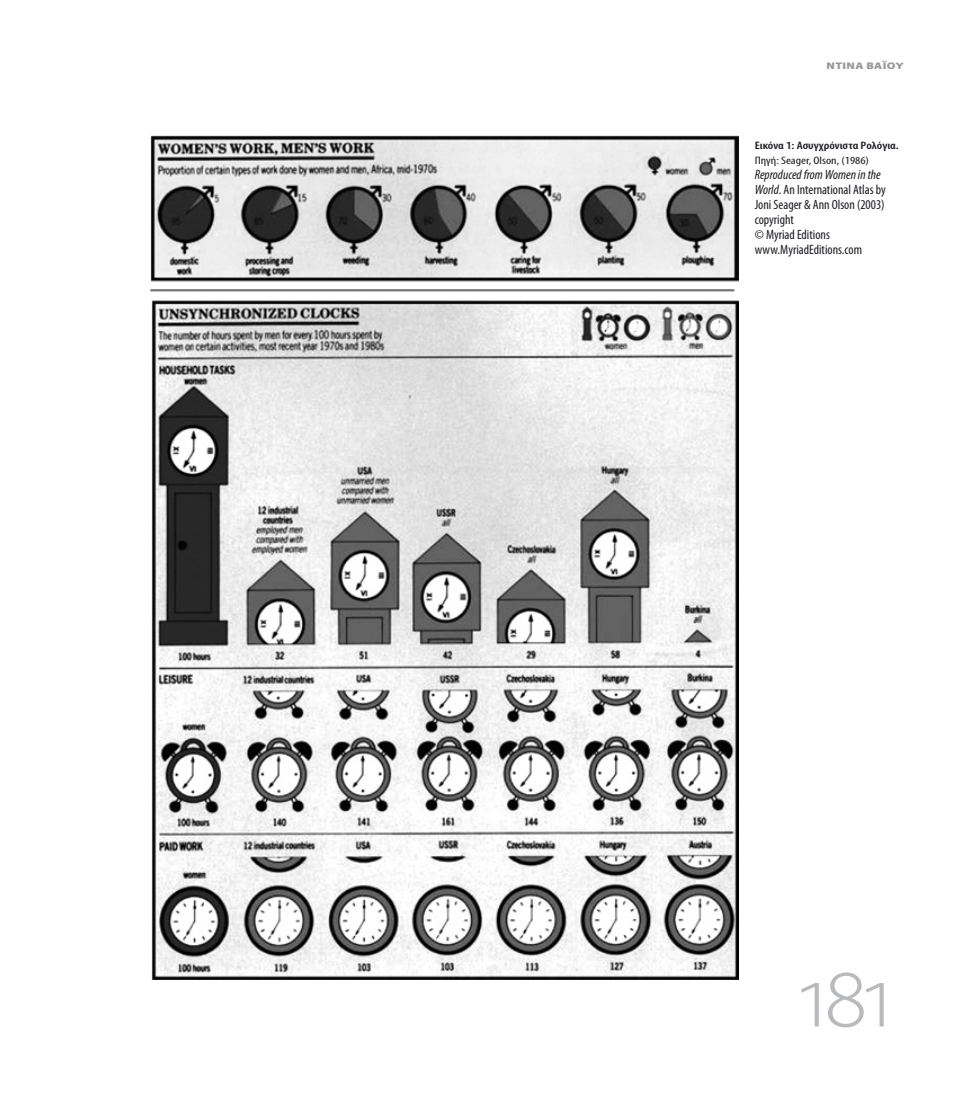
<style>
.page{position:relative;width:978px;height:1106px;background:#fff}
.page>*{position:absolute;margin:0;border:0;box-sizing:border-box;transform-origin:0 0}
.t1{font:300 90px "Myriad Pro";color:#b9babd}
.t2{font:condensed 13.5px/15px "Myriad Pro";color:#1b1c20}
.t3{font:600 condensed 10.8px "Myriad Pro";color:#1b1c20;scale:1.25 1}
.t4{font:condensed 10.8px "Myriad Pro";color:#1b1c20;scale:1.25 1}
.t5{font:900 9.6px "Myriad Pro";letter-spacing:.03em;color:#98989c;scale:1.25 1}
.s1{font-style:italic}
</style>
<div class="page">
<img style="left:150px;top:136px;width:588px;height:843px">
<p class="t5" style="left:827px;top:59px;width:63px">ΝΤΙΝΑ ΒΑΪΟΥ</p>
<p class="t3" style="left:755px;top:138px;width:117px">Εικόνα 1: Ασυγχρόνιστα Ρολόγια.</p>
<p class="t4" style="left:755px;top:153px;width:93px">Πηγή: Seager, Olson, (1986)</p>
<p class="t2" style="left:755px;top:166px;width:133px"><span class="s1">Reproduced from Women in the<br>World</span>. An International Atlas by<br>Joni Seager &amp; Ann Olson (2003) copyright<br>© Myriad Editions www.MyriadEditions.com</p>
<h1 class="t1" style="left:799px;top:942px;width:96px">181</h1>
</div>
